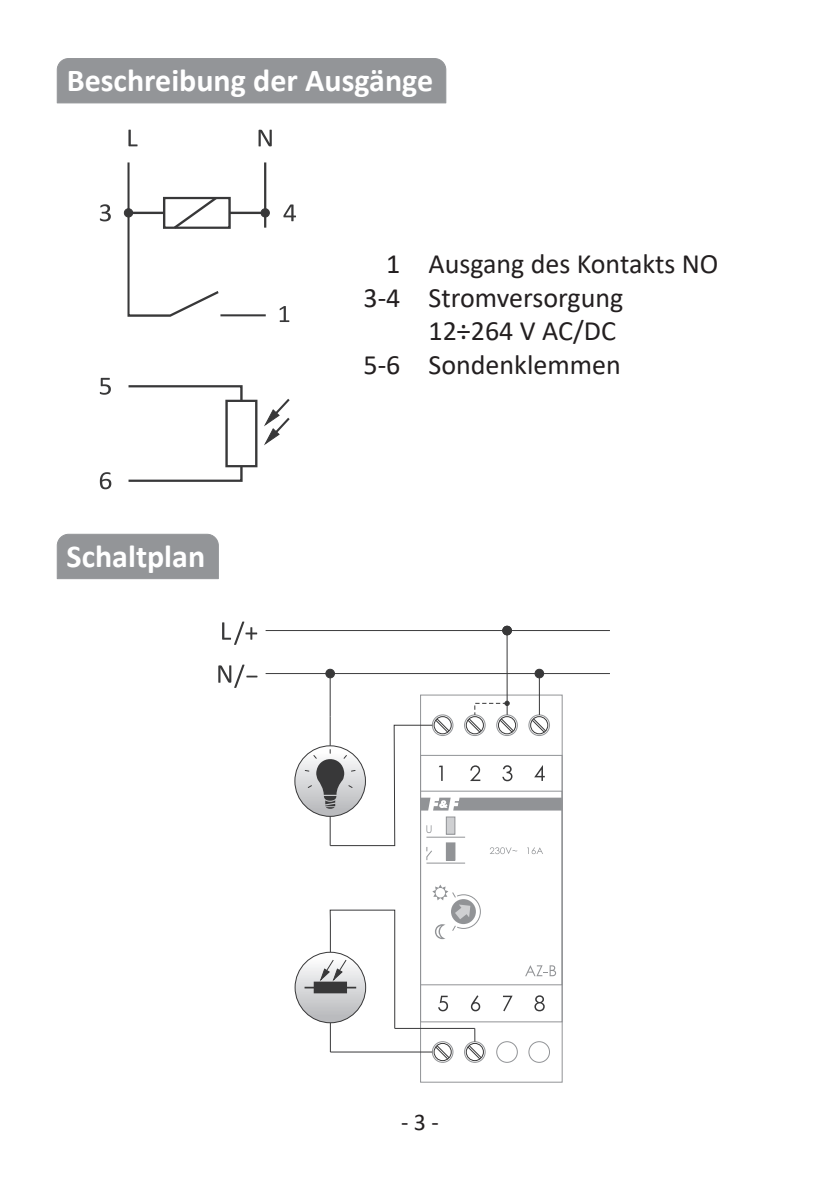
<style>
.page{position:relative;width:840px;height:1191px;background:#fff}
.page>*{position:absolute;margin:0;border:0;box-sizing:border-box;transform-origin:0 0}
.t1{font:700 32px "Calibri";color:#fff}
.t2{font:28px "Calibri";color:#231f20}
.t3{font:24px "Calibri";color:#231f20}
</style>
<div class="page">
<hr style="left:128px;top:212px;width:137px;height:2px;background:#383839">
<div style="left:164px;top:198px;width:65px;height:30px;background:#fff"></div>
<div style="left:163px;top:197px;width:67px;height:32px;border:2px solid #383839"></div>
<div style="left:225px;top:400px;width:32px;height:67px;border:2px solid #383839"></div>
<hr style="left:264px;top:162px;width:2px;height:66px;background:#383839">
<div style="left:124px;top:208px;width:9px;height:9px;border:1px solid #383839;border-radius:50%"></div>
<div style="left:261px;top:209px;width:8px;height:8px;background:#383839;border-radius:50%"></div>
<div style="left:260px;top:208px;width:10px;height:9px;border:1px solid #383839;border-radius:50%"></div>
<svg style="left:283px;top:204px;width:13px;height:17px"></svg>
<svg style="left:100px;top:204px;width:11px;height:17px"></svg>
<svg style="left:258px;top:130px;width:13px;height:16px"></svg>
<svg style="left:128px;top:130px;width:9px;height:16px"></svg>
<svg style="left:128px;top:385px;width:116px;height:18px"></svg>
<svg style="left:128px;top:464px;width:116px;height:18px"></svg>
<svg style="left:100px;top:472px;width:11px;height:17px"></svg>
<svg style="left:100px;top:378px;width:11px;height:17px"></svg>
<svg style="left:264px;top:398px;width:26px;height:48px"></svg>
<svg style="left:279px;top:306px;width:10px;height:16px"></svg>
<hr style="left:220px;top:314px;width:45px;height:2px;background:#383839">
<svg style="left:126px;top:162px;width:95px;height:155px"></svg>
<div style="left:420px;top:790px;width:142px;height:195px;border:1px solid #919396"></div>
<hr style="left:426px;top:862px;width:39px;height:1px;background:#919396">
<svg style="left:525px;top:965px;width:31px;height:11px"></svg>
<svg style="left:432px;top:884px;width:49px;height:55px"></svg>
<svg style="left:503px;top:995px;width:9px;height:16px"></svg>
<svg style="left:534px;top:995px;width:10px;height:16px"></svg>
<svg style="left:470px;top:995px;width:10px;height:16px"></svg>
<svg style="left:438px;top:995px;width:10px;height:16px"></svg>
<hr style="left:265px;top:673px;width:344px;height:1px;background:#383839">
<hr style="left:265px;top:630px;width:344px;height:1px;background:#383839">
<hr style="left:506px;top:630px;width:1px;height:85px;background:#383839">
<div style="left:502px;top:626px;width:9px;height:9px;background:#383839;border-radius:50%"></div>
<div style="left:502px;top:626px;width:9px;height:9px;border:1px solid #383839;border-radius:50%"></div>
<hr style="left:538px;top:673px;width:1px;height:42px;background:#383839">
<div style="left:534px;top:669px;width:9px;height:9px;background:#383839;border-radius:50%"></div>
<div style="left:534px;top:669px;width:9px;height:9px;border:1px solid #383839;border-radius:50%"></div>
<hr style="left:329px;top:1019px;width:2px;height:33px;background:#383839">
<svg style="left:295px;top:952px;width:70px;height:70px"></svg>
<svg style="left:295px;top:746px;width:70px;height:70px"></svg>
<hr style="left:329px;top:673px;width:1px;height:43px;background:#383839">
<div style="left:326px;top:669px;width:8px;height:9px;background:#383839;border-radius:50%"></div>
<div style="left:325px;top:669px;width:9px;height:9px;border:1px solid #383839;border-radius:50%"></div>
<hr style="left:330px;top:1051px;width:102px;height:1px;background:#383839">
<svg style="left:304px;top:909px;width:91px;height:120px"></svg>
<hr style="left:394px;top:1027px;width:80px;height:2px;background:#383839">
<svg style="left:304px;top:701px;width:258px;height:160px"></svg>
<svg style="left:431px;top:1028px;width:118px;height:34px"></svg>
<svg style="left:218px;top:664px;width:39px;height:24px"></svg>
<svg style="left:222px;top:621px;width:35px;height:24px"></svg>
<div style="left:57px;top:58px;width:389px;height:45px;background:#939598"></div>
<div style="left:57px;top:534px;width:162px;height:45px;background:#939598"></div>
<p class="t1" style="left:67px;top:58px;width:368px">Beschreibung der Ausgänge</p>
<p class="t1" style="left:66px;top:533px;width:140px">Schaltplan</p>
<p class="t2" style="left:386px;top:244px;width:333px">1 Ausgang des Kontakts NO</p>
<p class="t2" style="left:363px;top:278px;width:261px">3-4 Stromversorgung</p>
<p class="t2" style="left:428px;top:311px;width:189px">12÷264 V AC/DC</p>
<p class="t2" style="left:363px;top:345px;width:259px">5-6 Sondenklemmen</p>
<p class="t3" style="left:401px;top:1105px;width:39px">- 3 -</p>
</div>
